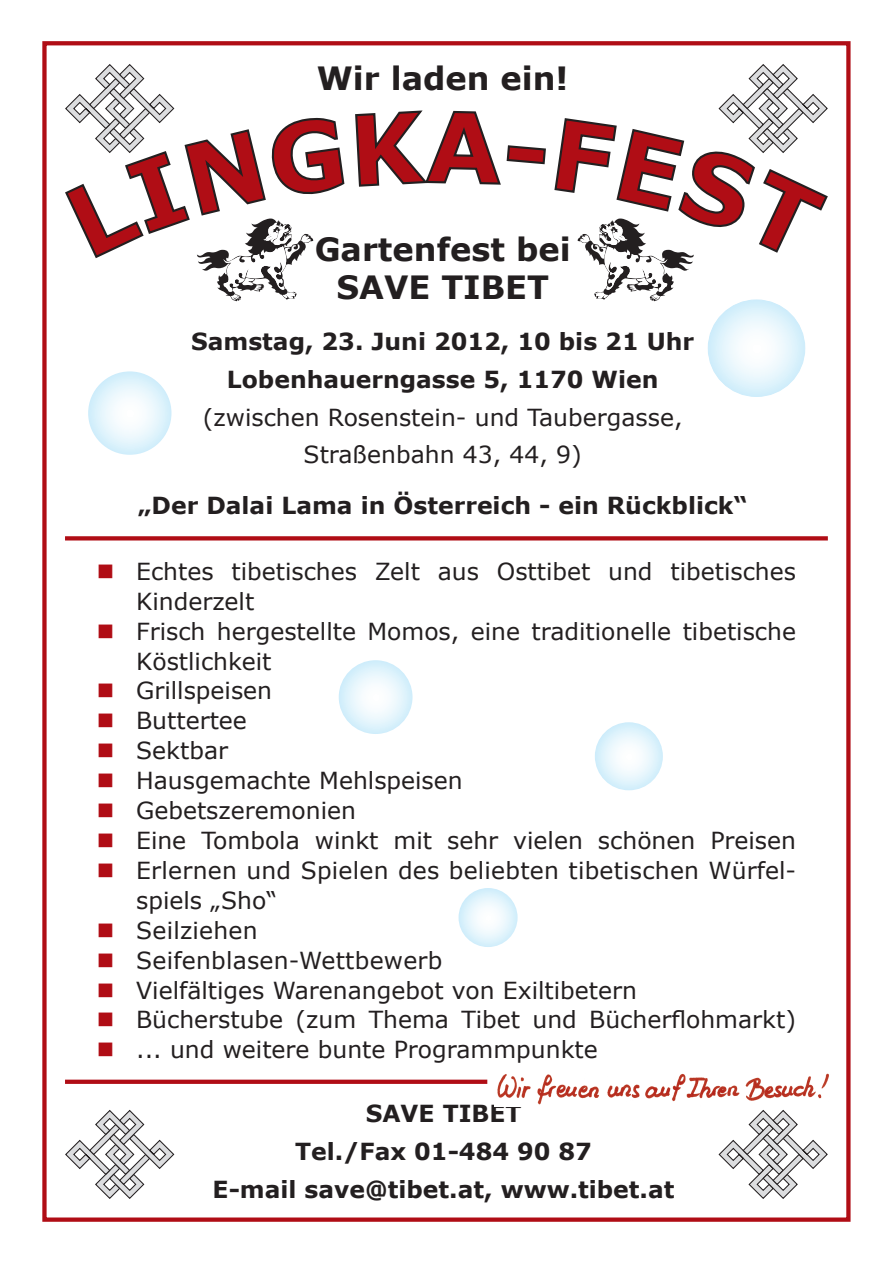
<style>
.page{position:relative;width:893px;height:1263px;background:#fff}
.page>*{position:absolute;margin:0;border:0;box-sizing:border-box;transform-origin:0 0}
.t1{font:700 32.1px/38.4px "Verdana";color:#231f20;text-align:center}
.t2{font:23.55px/29.8px "Verdana";color:#231f20}
.t3{font:700 23.55px/38px "Verdana";color:#231f20;text-align:center}
.s1{color:#b00d15}
</style>
<div class="page">
<div style="left:42px;top:41px;width:808px;height:1181px;border:4px solid #b00d15"></div>
<svg style="left:65px;top:110px;width:763px;height:148px"></svg>
<svg style="left:65px;top:1110px;width:109px;height:89px"></svg>
<svg style="left:718px;top:1110px;width:110px;height:89px"></svg>
<svg style="left:65px;top:536px;width:763px;height:4px;background:#b41b23"></svg>
<div style="left:65px;top:1079px;width:422px;height:5px;background:#b00d15"></div>
<svg style="left:197px;top:219px;width:116px;height:82px"></svg>
<svg style="left:577px;top:219px;width:117px;height:82px"></svg>
<svg style="left:65px;top:64px;width:109px;height:89px"></svg>
<svg style="left:718px;top:64px;width:110px;height:89px"></svg>
<img style="left:497px;top:1073px;width:332px;height:32px">
<svg style="left:708px;top:300px;width:97px;height:96px"></svg>
<svg style="left:88px;top:371px;width:83px;height:84px"></svg>
<svg style="left:339px;top:660px;width:73px;height:74px"></svg>
<svg style="left:595px;top:722px;width:68px;height:68px"></svg>
<svg style="left:459px;top:888px;width:59px;height:59px"></svg>
<h1 class="t1" style="left:317px;top:58px;width:253px">Wir laden ein!</h1>
<h1 class="t1" style="left:315px;top:229px;width:257px">Gartenfest bei<br>SAVE TIBET</h1>
<p class="t3" style="left:191px;top:321px;width:505px">Samstag, 23. Juni 2012, 10 bis 21 Uhr<br>Lobenhauerngasse 5, 1170 Wien</p>
<p class="t2" style="left:203px;top:397px;width:481px;line-height:38px;text-align:center">(zwischen Rosenstein- und Taubergasse,<br>Straßenbahn 43, 44, 9)</p>
<p class="t3" style="left:138px;top:485px;width:611px">„Der Dalai Lama in Österreich - ein Rückblick“</p>
<p class="t2" style="left:136px;top:555px;width:661px;text-indent:-39px"><span class="s1">■</span> Echtes tibetisches Zelt aus Osttibet und tibetisches<br>Kinderzelt</p>
<p class="t2" style="left:136px;top:615px;width:661px;text-indent:-39px"><span class="s1">■</span> Frisch hergestellte Momos, eine traditionelle tibetische<br>Köstlichkeit</p>
<p class="t2" style="left:97px;top:675px;width:177px"><span class="s1">■</span> Grillspeisen</p>
<p class="t2" style="left:97px;top:705px;width:152px"><span class="s1">■</span> Buttertee</p>
<p class="t2" style="left:97px;top:735px;width:133px"><span class="s1">■</span> Sektbar</p>
<p class="t2" style="left:97px;top:765px;width:367px"><span class="s1">■</span> Hausgemachte Mehlspeisen</p>
<p class="t2" style="left:97px;top:795px;width:261px"><span class="s1">■</span> Gebetszeremonien</p>
<p class="t2" style="left:97px;top:825px;width:701px"><span class="s1">■</span> Eine Tombola winkt mit sehr vielen schönen Preisen</p>
<p class="t2" style="left:136px;top:855px;width:661px;text-indent:-39px"><span class="s1">■</span> Erlernen und Spielen des beliebten tibetischen Würfel&shy;spiels „Sho“</p>
<p class="t2" style="left:97px;top:914px;width:162px"><span class="s1">■</span> Seilziehen</p>
<p class="t2" style="left:97px;top:944px;width:347px"><span class="s1">■</span> Seifenblasen-Wettbewerb</p>
<p class="t2" style="left:97px;top:974px;width:542px"><span class="s1">■</span> Vielfältiges Warenangebot von Exiltibetern</p>
<p class="t2" style="left:97px;top:1004px;width:701px"><span class="s1">■</span> Bücherstube (zum Thema Tibet und Bücherflohmarkt)</p>
<p class="t2" style="left:97px;top:1034px;width:503px"><span class="s1">■</span> ... und weitere bunte Programmpunkte</p>
<p class="t3" style="left:213px;top:1094px;width:463px">SAVE TIBET<br>Tel./Fax 01-484 90 87<br>E-mail save@tibet.at, www.tibet.at</p>
</div>
